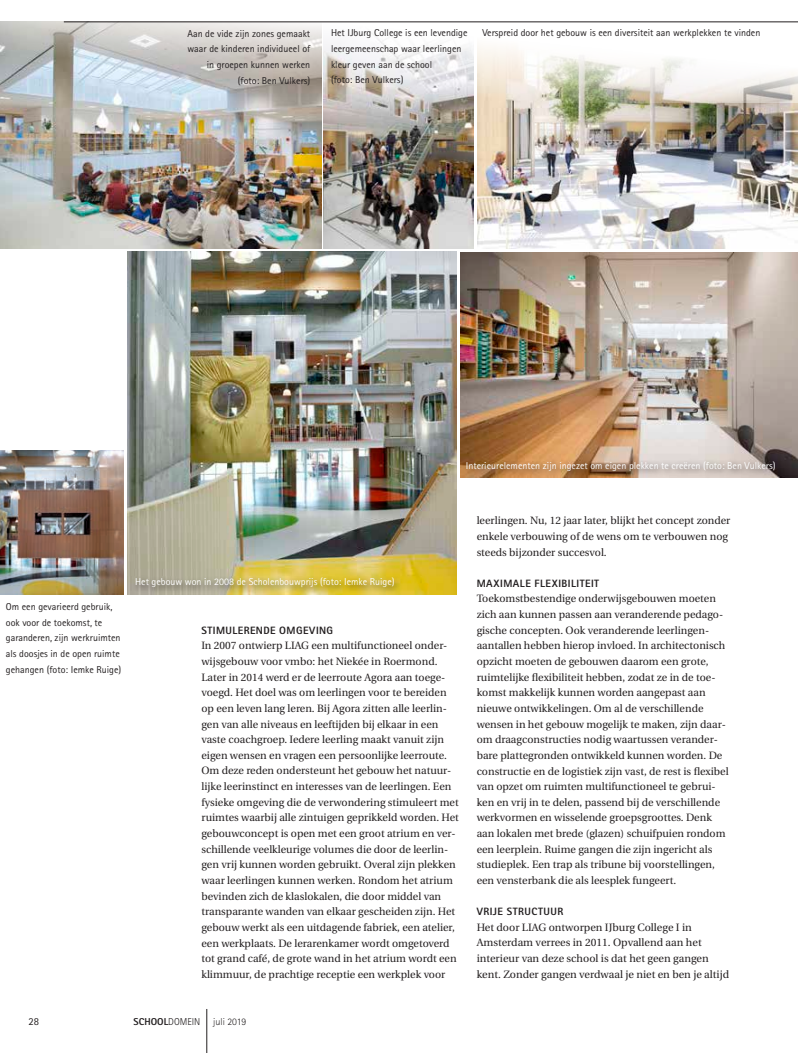
<style>
.page{position:relative;width:798px;height:1053px;background:#fff}
.page>*{position:absolute;margin:0;border:0;box-sizing:border-box;transform-origin:0 0}
.t1{font:10.62px/15.6px "Utopia";color:#231f20}
.t2{font:800 10.62px "Rotis Sans Serif";letter-spacing:.04em;color:#231f20}
.t3{font:10.62px "Rotis Sans Serif";color:#231f20}
.t4{font:10px/15.6px "Rotis Sans Serif";color:#231f20}
.t5{font:10px "Rotis Sans Serif";color:#fff}
.t6{font:800 10px "Rotis Sans Serif";color:#231f20}
.t7{font:300 10px "Rotis Sans Serif";color:#231f20}
.s1{font-weight:300}
</style>
<div class="page">
<hr style="left:206px;top:1008px;width:1px;height:44px;background:#231f20">
<img style="left:0;top:103px;width:321px;height:145px">
<img style="left:128px;top:251px;width:328px;height:343px">
<img style="left:460px;top:252px;width:337px;height:225px">
<img style="left:324px;top:103px;width:149px;height:145px">
<img style="left:477px;top:103px;width:320px;height:145px">
<img style="left:0;top:450px;width:124px;height:144px">
<div style="left:462px;top:457px;width:321px;height:22px;background:#231f20;opacity:.75"></div>
<div style="left:132px;top:574px;width:271px;height:22px;background:#231f20;opacity:.75"></div>
<svg style="left:0;top:21px;width:797px;height:82px"></svg>
<hr style="left:64px;top:22px;width:733px;height:1px;background:#231f20">
<p class="t4" style="left:187px;top:25px;width:124px">Aan de vide zijn zones gemaakt</p>
<p class="t4" style="left:482px;top:24px;width:279px">Verspreid door het gebouw is een diversiteit aan werkplekken te vinden</p>
<p class="t4" style="left:187px;top:41px;width:124px;text-align:right">waar de kinderen individueel of in groepen kunnen werken (foto: Ben Vulkers)</p>
<p class="t4" style="left:331px;top:25px;width:138px">Het IJburg College is een levendige leergemeenschap waar leerlingen kleur geven aan de school<br>(foto: Ben Vulkers)</p>
<p class="t5" style="left:465px;top:459px;width:311px">Interieurelementen zijn ingezet om eigen plekken te creëren (foto: Ben Vulkers)</p>
<p class="t4" style="left:6px;top:598px;width:117px">Om een gevarieerd gebruik, ook voor de toekomst, te garanderen, zijn werkruimten als doosjes in de open ruimte gehangen (foto: Iemke Ruige)</p>
<p class="t5" style="left:135px;top:576px;width:261px">Het gebouw won in 2008 de Scholenbouwprijs (foto: Iemke Ruige)</p>
<p class="t2" style="left:201px;top:623px;width:133px">STIMULERENDE OMGEVING</p>
<p class="t1" style="left:201px;top:638px;width:259px">In 2007 ontwierp LIAG een multifunctioneel onder&shy;wijsgebouw voor vmbo: het Niekée in Roermond.<br>Later in 2014 werd er de leerroute Agora aan toege&shy;voegd. Het doel was om leerlingen voor te bereiden op een leven lang leren. Bij Agora zitten alle leerlin&shy;gen van alle niveaus en leeftijden bij elkaar in een vaste coachgroep. Iedere leerling maakt vanuit zijn eigen wensen en vragen een persoonlijke leerroute.<br>Om deze reden ondersteunt het gebouw het natuur&shy;lijke leerinstinct en interesses van de leerlingen. Een fysieke omgeving die de verwondering stimuleert met ruimtes waarbij alle zintuigen geprikkeld worden. Het gebouwconcept is open met een groot atrium en ver&shy;schillende veelkleurige volumes die door de leerlin&shy;gen vrij kunnen worden gebruikt. Overal zijn plekken waar leerlingen kunnen werken. Rondom het atrium bevinden zich de klaslokalen, die door middel van transparante wanden van elkaar gescheiden zijn. Het gebouw werkt als een uitdagende fabriek, een atelier, een werkplaats. De lerarenkamer wordt omgetoverd tot grand café, de grote wand in het atrium wordt een klimmuur, de prachtige receptie een werkplek voor</p>
<p class="t1" style="left:476px;top:513px;width:255px">leerlingen. Nu, 12 jaar later, blijkt het concept zonder enkele verbouwing of de wens om te verbouwen nog steeds bijzonder succesvol.</p>
<p class="t2" style="left:476px;top:576px;width:124px">MAXIMALE FLEXIBILITEIT</p>
<p class="t1" style="left:476px;top:591px;width:253px">Toekomstbestendige onderwijsgebouwen moeten zich aan kunnen passen aan veranderende pedago&shy;gische concepten. Ook veranderende leerlingen&shy;aantallen hebben hierop invloed. In architectonisch opzicht moeten de gebouwen daarom een grote, ruimtelijke flexibiliteit hebben, zodat ze in de toe&shy;komst makkelijk kunnen worden aangepast aan nieuwe ontwikkelingen. Om al de verschillende wensen in het gebouw mogelijk te maken, zijn daar&shy;om draagconstructies nodig waartussen verander&shy;bare plattegronden ontwikkeld kunnen worden. De constructie en de logistiek zijn vast, de rest is flexibel van opzet om ruimten multifunctioneel te gebrui&shy;ken en vrij in te delen, passend bij de verschillende werkvormen en wisselende groepsgroottes. Denk aan lokalen met brede (glazen) schuifpuien rondom een leerplein. Ruime gangen die zijn ingericht als studieplek. Een trap als tribune bij voorstellingen, een vensterbank die als leesplek fungeert.</p>
<p class="t2" style="left:476px;top:904px;width:88px">VRIJE STRUCTUUR</p>
<p class="t1" style="left:476px;top:919px;width:254px">Het door LIAG ontworpen IJburg College I in Amsterdam verrees in 2011. Opvallend aan het interieur van deze school is dat het geen gangen kent. Zonder gangen verdwaal je niet en ben je altijd</p>
<p class="t3" style="left:28px;top:1014px;width:12px">28</p>
<p class="t6" style="left:134px;top:1014px;width:68px">SCHOOL<span class="s1">DOMEIN</span></p>
<p class="t7" style="left:213px;top:1015px;width:34px">juli 2019</p>
</div>
